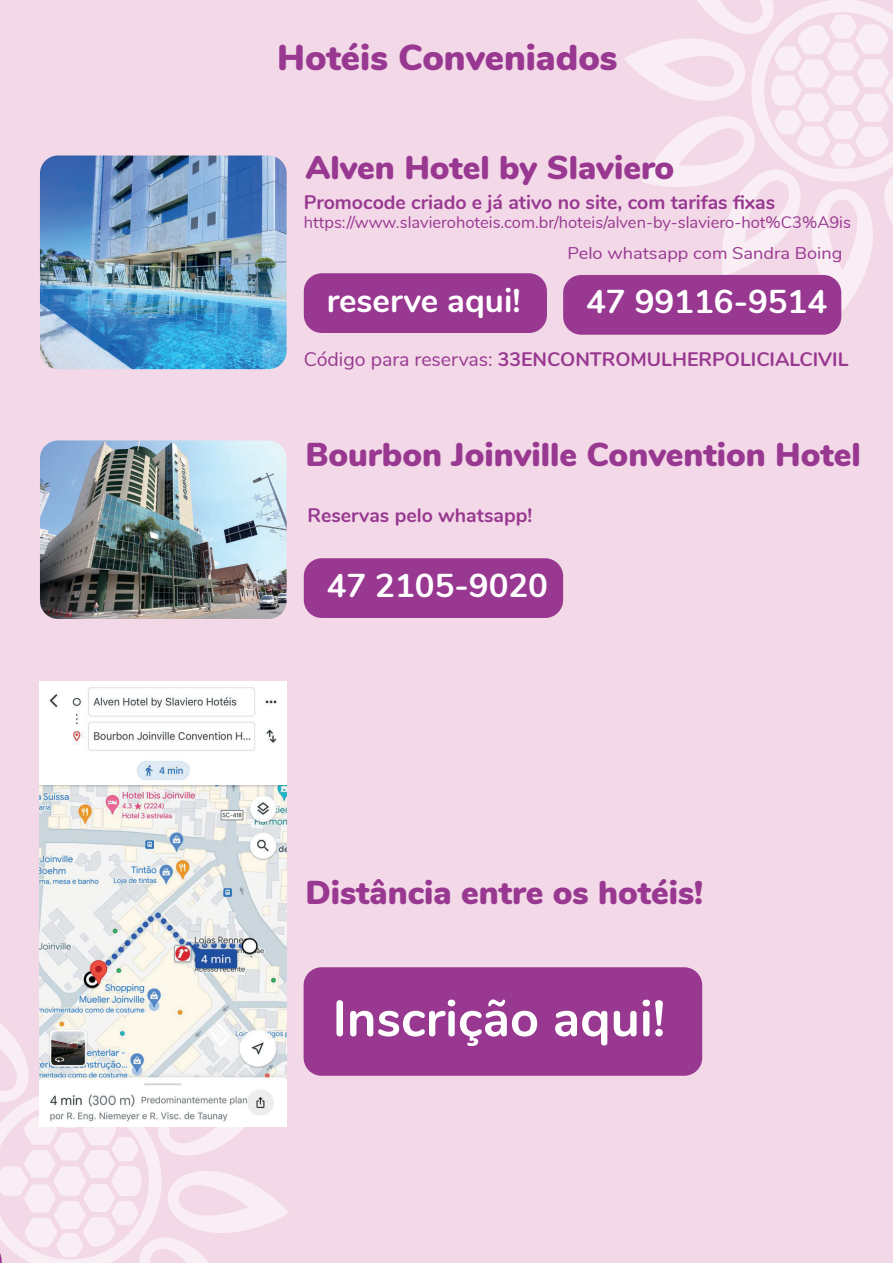
<style>
.page{position:relative;width:893px;height:1263px;background:#f3d8e7}
.page>*{position:absolute;margin:0;border:0;box-sizing:border-box;transform-origin:0 0}
.t1{font:700 50.55px "Nunito";color:#fff}
.t2{font:900 36px "Nunito";color:#983891}
.t3{font:900 33px "Nunito";color:#983891}
.t4{font:700 33px "Nunito";color:#fff}
.t5{font:700 19.5px "Nunito";color:#983891}
.t6{font:16.95px "Nunito";color:#983891;scale:1.08 1}
.t7{font:16.5px "Nunito";color:#983891}
.s1{font-weight:400}
</style>
<div class="page">
<svg style="left:624px;top:0;width:269px;height:311px"></svg>
<svg style="left:0;top:960px;width:289px;height:303px"></svg>
<img style="left:40px;top:155px;width:247px;height:214px">
<img style="left:40px;top:440px;width:247px;height:179px">
<div style="left:304px;top:273px;width:243px;height:60px;background:#983891;border-radius:18px"></div>
<div style="left:304px;top:558px;width:259px;height:60px;background:#983891;border-radius:18px"></div>
<div style="left:563px;top:275px;width:278px;height:60px;background:#983891;border-radius:18px"></div>
<img style="left:40px;top:681px;width:247px;height:445px">
<div style="left:44px;top:759px;width:85px;height:19px;background:#fff"></div>
<div style="left:199px;top:759px;width:88px;height:19px;background:#fff"></div>
<div style="left:304px;top:967px;width:398px;height:109px;background:#983891;border-radius:18px"></div>
<h2 class="t2" style="left:277px;top:31px;width:342px">Hotéis Conveniados</h2>
<h3 class="t3" style="left:305px;top:143px;width:370px">Alven Hotel by Slaviero</h3>
<p class="t5" style="left:304px;top:187px;width:473px">Promocode criado e já ativo no site, com tarifas fixas</p>
<p class="t7" style="left:304px;top:211px;width:549px">https://www.slavierohoteis.com.br/hoteis/alven-by-slaviero-hot%C3%A9is</p>
<p class="t6" style="left:567px;top:241px;width:256px">Pelo whatsapp com Sandra Boing</p>
<h3 class="t4" style="left:327px;top:276px;width:195px">reserve aqui!</h3>
<h3 class="t4" style="left:586px;top:278px;width:243px">47 99116-9514</h3>
<p class="t5" style="left:304px;top:344px;width:546px"><span class="s1">Código para reservas:</span> 33ENCONTROMULHERPOLICIALCIVIL</p>
<h3 class="t3" style="left:305px;top:430px;width:557px">Bourbon Joinville Convention Hotel</h3>
<p class="t5" style="left:307px;top:501px;width:226px">Reservas pelo whatsapp!</p>
<h3 class="t4" style="left:327px;top:561px;width:223px">47 2105-9020</h3>
<h3 class="t3" style="left:305px;top:868px;width:399px">Distância entre os hotéis!</h3>
<h1 class="t1" style="left:333px;top:981px;width:334px">Inscrição aqui!</h1>
</div>
